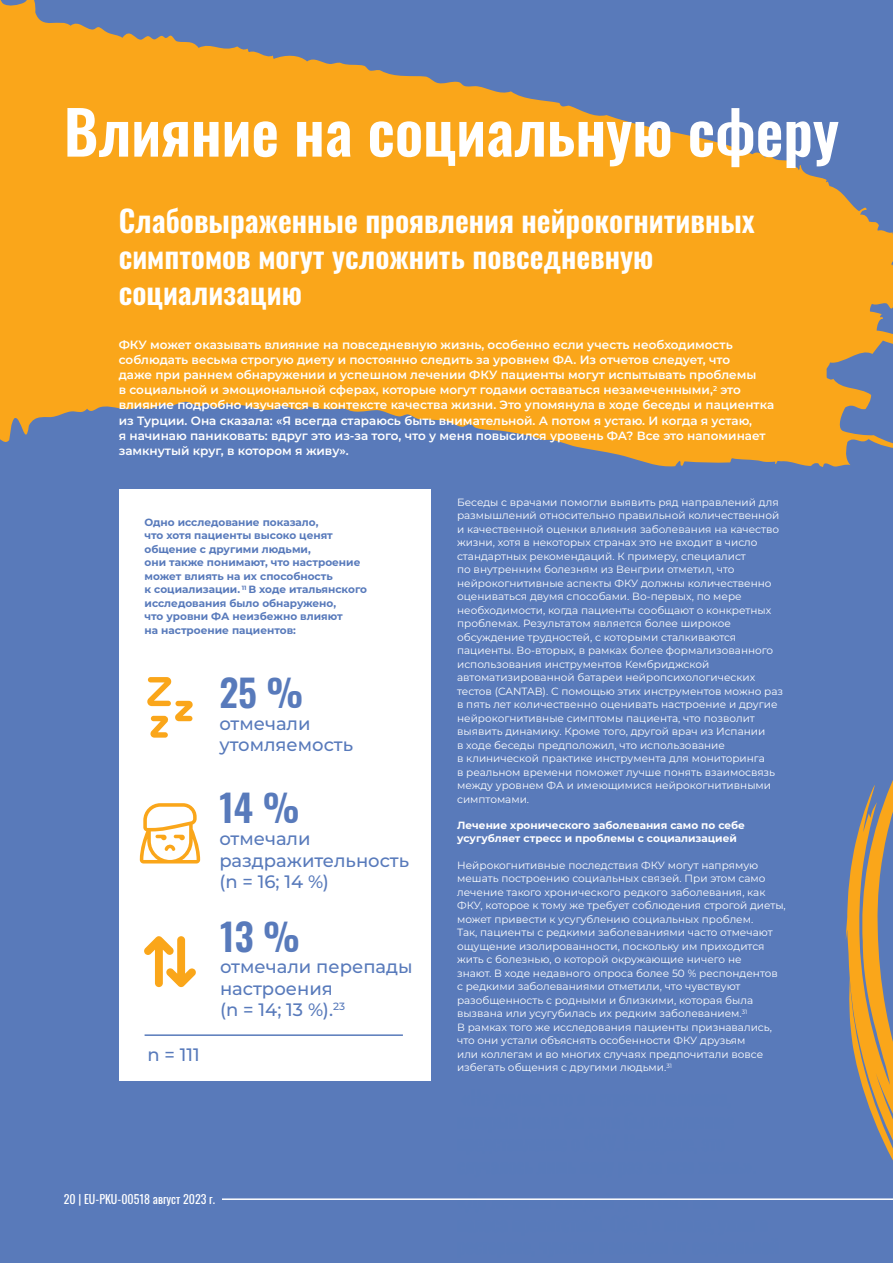
<style>
.page{position:relative;width:893px;height:1263px;background:#597aba}
.page>*{position:absolute;margin:0;border:0;box-sizing:border-box;transform-origin:0 0}
.Title_1{font:600 60px "Oswald";color:#fff}
.Title_2{font:600 37.5px "Oswald";color:#587abb}
.Title_2-2{font:600 30px/36px "Oswald";color:#fff}
.Title_2-3{font:500 18px/21.6px "Montserrat";color:#587abb}
.t1{font:600 12px/15px "Montserrat";color:#fff}
.Pull_Out{font:12px "Oswald";color:#fff}
.t2{font:10.5px/13.5px "Montserrat";color:#fff}
.Subtitle{font:700 10.5px/13.5px "Montserrat";color:#587abb}
.Subtitle-2{font:700 10.5px/13.5px "Montserrat";color:#fff}
</style>
<div class="page">
<svg style="left:0;top:0;width:893px;height:467px;fill:#faa61a"></svg>
<hr style="left:222px;top:1198px;width:671px;height:2px;background:#fff">
<div style="left:119px;top:489px;width:311px;height:592px;background:#fff"></div>
<svg style="left:147px;top:677px;width:46px;height:61px"></svg>
<svg style="left:846px;top:780px;width:47px;height:419px"></svg>
<svg style="left:140px;top:803px;width:60px;height:60px"></svg>
<svg style="left:144px;top:936px;width:52px;height:51px"></svg>
<hr style="left:145px;top:1034px;width:258px;height:2px;background:#587abb">
<p class="Title_1" style="left:64px;top:79px;width:777px">Влияние на социальную сферу</p>
<p class="Title_2-2" style="left:119px;top:200px;width:637px">Слабовыраженные проявления нейрокогнитивных симптомов могут усложнить повседневную социализацию</p>
<p class="t1" style="left:119px;top:337px;width:657px">ФКУ может оказывать влияние на повседневную жизнь, особенно если учесть необходимость соблюдать весьма строгую диету и постоянно следить за уровнем ФА. Из отчетов следует, что<br>даже при раннем обнаружении и успешном лечении ФКУ пациенты могут испытывать проблемы<br>в социальной и эмоциональной сферах, которые могут годами оставаться незамеченными,<sup>2</sup> это влияние подробно изучается в контексте качества жизни. Это упомянула в ходе беседы и пациентка из Турции. Она сказала: «Я всегда стараюсь быть внимательной. А потом я устаю. И когда я устаю,<br>я начинаю паниковать: вдруг это из-за того, что у меня повысился уровень ФА? Все это напоминает замкнутый круг, в котором я живу».</p>
<p class="Subtitle" style="left:145px;top:515px;width:224px">Одно исследование показало,<br>что хотя пациенты высоко ценят общение с другими людьми,<br>они также понимают, что настроение может влиять на их способность<br>к социализации. <sup>11</sup> В ходе итальянского исследования было обнаружено,<br>что уровни ФА неизбежно влияют<br>на настроение пациентов:</p>
<p class="Title_2-3" style="left:147px;top:1043px;width:54px">n = 111</p>
<p class="Title_2" style="left:219px;top:659px;width:85px">25 %</p>
<p class="Title_2-3" style="left:219px;top:712px;width:135px">отмечали утомляемость</p>
<p class="Title_2" style="left:219px;top:775px;width:82px">14 %</p>
<p class="Title_2-3" style="left:219px;top:827px;width:191px">отмечали раздражительность (n = 16; 14 %)</p>
<p class="Title_2" style="left:220px;top:903px;width:81px">13 %</p>
<p class="Title_2-3" style="left:220px;top:955px;width:194px">отмечали перепады настроения<br>(n = 14; 13 %).<sup>23</sup></p>
<p class="t2" style="left:457px;top:495px;width:327px">Беседы с врачами помогли выявить ряд направлений для размышлений относительно правильной количественной и качественной оценки влияния заболевания на качество жизни, хотя в некоторых странах это не входит в число стандартных рекомендаций. К примеру, специалист<br>по внутренним болезням из Венгрии отметил, что нейрокогнитивные аспекты ФКУ должны количественно оцениваться двумя способами. Во-первых, по мере необходимости, когда пациенты сообщают о конкретных проблемах. Результатом является более широкое обсуждение трудностей, с которыми сталкиваются пациенты. Во-вторых, в рамках более формализованного использования инструментов Кембриджской автоматизированной батареи нейропсихологических тестов (CANTAB). С помощью этих инструментов можно раз в пять лет количественно оценивать настроение и другие нейрокогнитивные симптомы пациента, что позволит выявить динамику. Кроме того, другой врач из Испании<br>в ходе беседы предположил, что использование<br>в клинической практике инструмента для мониторинга<br>в реальном времени поможет лучше понять взаимосвязь между уровнем ФА и имеющимися нейрокогнитивными симптомами.</p>
<p class="Subtitle-2" style="left:457px;top:818px;width:289px">Лечение хронического заболевания само по себе усугубляет стресс и проблемы с социализацией</p>
<p class="t2" style="left:457px;top:858px;width:330px">Нейрокогнитивные последствия ФКУ могут напрямую мешать построению социальных связей. При этом само лечение такого хронического редкого заболевания, как ФКУ, которое к тому же требует соблюдения строгой диеты, может привести к усугублению социальных проблем.<br>Так, пациенты с редкими заболеваниями часто отмечают ощущение изолированности, поскольку им приходится жить с болезнью, о которой окружающие ничего не<br>знают. В ходе недавного опроса более 50 % респондентов с редкими заболеваниями отметили, что чувствуют разобщенность с родными и близкими, которая была вызвана или усугубилась их редким заболеванием.<sup>31<br></sup>В рамках того же исследования пациенты признавались, что они устали объяснять особенности ФКУ друзьям<br>или коллегам и во многих случаях предпочитали вовсе избегать общения с другими людьми.<sup>31</sup></p>
<p class="Pull_Out" style="left:64px;top:1188px;width:153px">20 | EU-PKU-00518 август 2023 г.</p>
</div>
